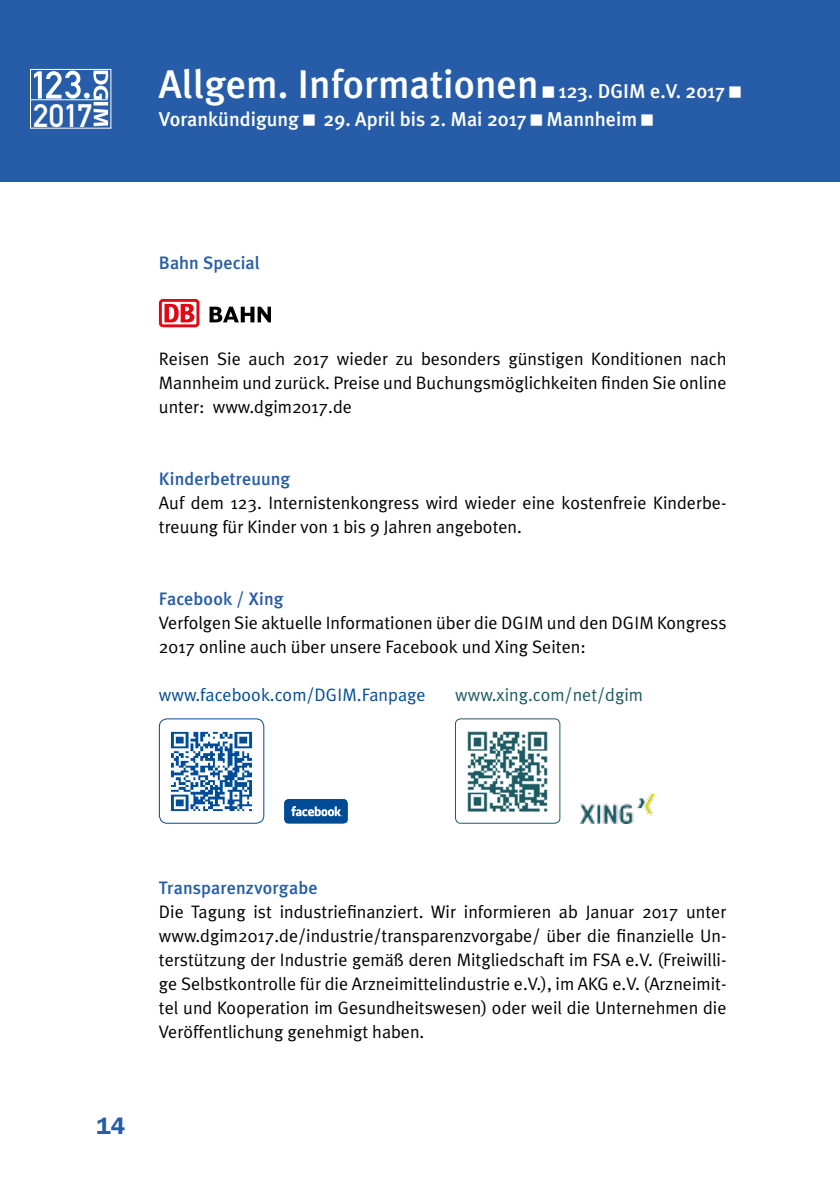
<style>
.page{position:relative;width:840px;height:1191px;background:#fff}
.page>*{position:absolute;margin:0;border:0;box-sizing:border-box;transform-origin:0 0}
.t1{font:500 40px "Meta Plus";color:#fff}
.t2{font:500 36.4px "Meta Plus";color:#fff}
.t3{font:32px "DIN Mittelschrift Std";color:#fff}
.t4{font:600 24px "ITC Franklin Gothic Std";color:#275da8}
.t5{font:500 20px "Meta Plus";color:#fff}
.t6{font:18px/24px "Meta Plus Normal";color:#000;text-align:justify}
.t7{font:500 18px "Meta Plus";letter-spacing:.005em;color:#275da8}
.t8{font:18px "Meta Plus Normal";color:#004b96}
.t9{font:18px "Meta Plus Normal";color:#1c5b62}
.s1{font-size:20px}
</style>
<div class="page">
<div style="left:0;top:0;width:839px;height:181px;background:#275da8"></div>
<div style="left:30px;top:69px;width:81px;height:59px;border:1px solid #fff"></div>
<svg style="left:93px;top:71px;width:15px;height:55px"></svg>
<hr style="left:30px;top:99px;width:78px;height:1px;background:#fff">
<svg style="left:34px;top:71px;width:47px;height:28px"></svg>
<svg style="left:159px;top:299px;width:40px;height:28px"></svg>
<svg style="left:162px;top:302px;width:34px;height:22px"></svg>
<svg style="left:164px;top:304px;width:30px;height:18px"></svg>
<svg style="left:209px;top:307px;width:62px;height:15px"></svg>
<img style="left:170px;top:731px;width:83px;height:81px">
<div style="left:159px;top:718px;width:105px;height:105px;border:1px solid #004b96;border-radius:8px"></div>
<svg style="left:284px;top:799px;width:63px;height:24px"></svg>
<img style="left:580px;top:794px;width:74px;height:29px">
<img style="left:467px;top:731px;width:81px;height:81px">
<div style="left:454px;top:718px;width:106px;height:105px;border:1px solid #1c5b62;border-radius:5px"></div>
<h2 class="t2" style="left:82px;top:64px;width:11px">.</h2>
<h3 class="t3" style="left:33px;top:96px;width:61px">2017</h3>
<h1 class="t1" style="left:159px;top:61px;width:567px">Allgem. Informationen <span class="s1">123. DGIM e.V. 2017</span></h1>
<p class="t5" style="left:159px;top:107px;width:479px">Vorankündigung 29. April bis 2. Mai 2017 Mannheim</p>
<p class="t7" style="left:159px;top:253px;width:102px">Bahn Special</p>
<p class="t6" style="left:159px;top:347px;width:568px">Reisen Sie auch 2017 wieder zu besonders günstigen Konditionen nach Mannheim und zurück. Preise und Buchungsmöglichkeiten finden Sie online unter: www.dgim2017.de</p>
<p class="t7" style="left:159px;top:469px;width:133px">Kinderbetreuung</p>
<p class="t6" style="left:159px;top:491px;width:568px">Auf dem 123. Internistenkongress wird wieder eine kostenfreie Kinderbe&shy;treuung für Kinder von 1 bis 9 Jahren angeboten.</p>
<p class="t7" style="left:159px;top:589px;width:126px">Facebook / Xing</p>
<p class="t6" style="left:159px;top:611px;width:568px">Verfolgen Sie aktuelle Informationen über die DGIM und den DGIM Kongress<br>2017 online auch über unsere Facebook und Xing Seiten:</p>
<p class="t8" style="left:159px;top:685px;width:268px">www.facebook.com/DGIM.Fanpage</p>
<p class="t9" style="left:455px;top:685px;width:189px">www.xing.com/net/dgim</p>
<h3 class="t4" style="left:96px;top:1111px;width:30px">14</h3>
<p class="t7" style="left:159px;top:877px;width:160px">Transparenzvorgabe</p>
<p class="t6" style="left:159px;top:899px;width:568px">Die Tagung ist industriefinanziert. Wir informieren ab Januar 2017 unter www.dgim2017.de/industrie/transparenzvorgabe/ über die finanzielle Un&shy;terstützung der Industrie gemäß deren Mitgliedschaft im FSA e.V. (Freiwilli&shy;ge Selbstkontrolle für die Arzneimittelindustrie e.V.), im AKG e.V. (Arzneimit&shy;tel und Kooperation im Gesundheitswesen) oder weil die Unternehmen die Veröffentlichung genehmigt haben.</p>
</div>
